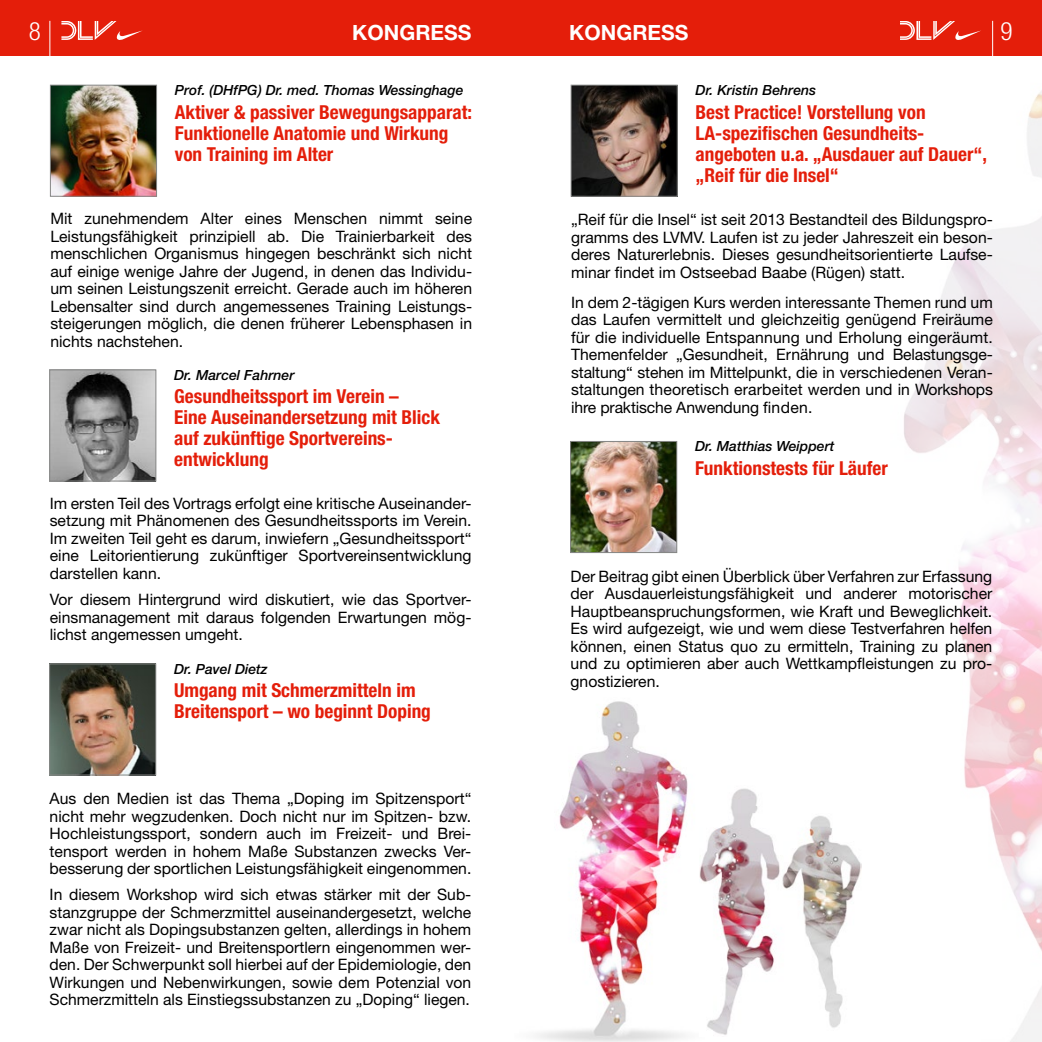
<style>
.page{position:relative;width:1042px;height:1042px;background:#fff}
.page>*{position:absolute;margin:0;border:0;box-sizing:border-box;transform-origin:0 0}
.t1{font:300 condensed 25.2px "Helvetica Neue LT Pro";color:#fff}
.t2{font:700 21px "Helvetica Neue LT Pro";color:#fff}
.t3{font:700 condensed 19.25px/21px "Helvetica Neue LT Pro";color:#e41e0a}
.t4{font:15.75px/17.5px "Helvetica Neue LT Pro";color:#000;text-align:justify}
.t5{font:italic 500 14px "Helvetica Neue LT Pro";color:#000}
</style>
<div class="page">
<div style="left:521px;top:0;width:521px;height:56px;background:#e41e0a"></div>
<svg style="left:900px;top:21px;width:81px;height:19px"></svg>
<div style="left:0;top:0;width:521px;height:56px;background:#e41e0a"></div>
<svg style="left:61px;top:21px;width:82px;height:19px"></svg>
<hr style="left:50px;top:21px;width:1px;height:36px;background:#fff">
<hr style="left:992px;top:21px;width:1px;height:36px;background:#fff">
<img style="left:861px;top:91px;width:181px;height:951px">
<img style="left:573px;top:87px;width:102px;height:107px">
<div style="left:571px;top:85px;width:106px;height:111px;border:1px solid #868786"></div>
<img style="left:537px;top:701px;width:163px;height:341px">
<img style="left:700px;top:788px;width:161px;height:247px">
<img style="left:51px;top:665px;width:103px;height:108px">
<div style="left:49px;top:663px;width:107px;height:112px;border:1px solid #868786"></div>
<img style="left:572px;top:443px;width:103px;height:108px">
<div style="left:570px;top:441px;width:107px;height:112px;border:1px solid #868786"></div>
<img style="left:52px;top:87px;width:103px;height:107px">
<div style="left:50px;top:85px;width:107px;height:111px;border:1px solid #868786"></div>
<img style="left:51px;top:372px;width:103px;height:107px">
<div style="left:49px;top:370px;width:107px;height:111px;border:1px solid #868786"></div>
<h1 class="t1" style="left:29px;top:17px;width:14px">8</h1>
<h1 class="t1" style="left:1000px;top:17px;width:14px">9</h1>
<h2 class="t2" style="left:352px;top:19px;width:121px">KONGRESS</h2>
<h2 class="t2" style="left:569px;top:19px;width:121px">KONGRESS</h2>
<p class="t5" style="left:175px;top:82px;width:290px">Prof. (DHfPG) Dr. med. Thomas Wessinghage</p>
<p class="t3" style="left:175px;top:101px;width:299px">Aktiver &amp; passiver Bewegungsapparat:<br>Funktionelle Anatomie und Wirkung von Training im Alter</p>
<p class="t4" style="left:50px;top:209px;width:423px">Mit zunehmendem Alter eines Menschen nimmt seine Leistungsfähigkeit prinzipiell ab. Die Trainierbarkeit des menschlichen Organismus hingegen beschränkt sich nicht auf einige wenige Jahre der Jugend, in denen das Individu&shy;um seinen Leistungszenit erreicht. Gerade auch im höheren Lebensalter sind durch angemessenes Training Leistungs&shy;steigerungen möglich, die denen früherer Lebensphasen in nichts nachstehen.</p>
<p class="t5" style="left:174px;top:366px;width:122px">Dr. Marcel Fahrner</p>
<p class="t3" style="left:174px;top:386px;width:267px">Gesundheitssport im Verein –<br>Eine Auseinandersetzung mit Blick auf zukünftige Sportvereins&shy;entwicklung</p>
<p class="t4" style="left:50px;top:494px;width:423px">Im ersten Teil des Vortrags erfolgt eine kritische Auseinander&shy;setzung mit Phänomenen des Gesundheitssports im Verein.<br>Im zweiten Teil geht es darum, inwiefern „Gesundheitssport“ eine Leitorientierung zukünftiger Sportvereinsentwicklung darstellen kann.</p>
<p class="t4" style="left:50px;top:590px;width:423px">Vor diesem Hintergrund wird diskutiert, wie das Sportver&shy;einsmanagement mit daraus folgenden Erwartungen mög&shy;lichst angemessen umgeht.</p>
<p class="t5" style="left:174px;top:660px;width:95px">Dr. Pavel Dietz</p>
<p class="t3" style="left:174px;top:680px;width:258px">Umgang mit Schmerzmitteln im<br>Breitensport – wo beginnt Doping</p>
<p class="t4" style="left:50px;top:789px;width:423px">Aus den Medien ist das Thema „Doping im Spitzensport“ nicht mehr wegzudenken. Doch nicht nur im Spitzen- bzw.<br>Hochleistungssport, sondern auch im Freizeit- und Brei&shy;tensport werden in hohem Maße Substanzen zwecks Ver&shy;besserung der sportlichen Leistungsfähigkeit eingenommen.</p>
<p class="t4" style="left:50px;top:885px;width:423px">In diesem Workshop wird sich etwas stärker mit der Sub&shy;stanzgruppe der Schmerzmittel auseinandergesetzt, welche zwar nicht als Dopingsubstanzen gelten, allerdings in hohem Maße von Freizeit- und Breitensportlern eingenommen wer&shy;den. Der Schwerpunkt soll hierbei auf der Epidemiologie, den Wirkungen und Nebenwirkungen, sowie dem Potenzial von Schmerzmitteln als Einstiegssubstanzen zu „Doping“ liegen.</p>
<p class="t5" style="left:695px;top:82px;width:122px">Dr. Kristin Behrens</p>
<p class="t3" style="left:695px;top:101px;width:293px">Best Practice! Vorstellung von<br>LA-spezifischen Gesundheits&shy;angeboten u.a. „Ausdauer auf Dauer“, „Reif für die Insel“</p>
<p class="t4" style="left:571px;top:211px;width:423px">„Reif für die Insel“ ist seit 2013 Bestandteil des Bildungspro&shy;gramms des LVMV. Laufen ist zu jeder Jahreszeit ein beson&shy;deres Naturerlebnis. Dieses gesundheitsorientierte Laufse&shy;minar findet im Ostseebad Baabe (Rügen) statt.</p>
<p class="t4" style="left:571px;top:293px;width:423px">In dem 2-tägigen Kurs werden interessante Themen rund um das Laufen vermittelt und gleichzeitig genügend Freiräume für die individuelle Entspannung und Erholung eingeräumt.<br>Themenfelder „Gesundheit, Ernährung und Belastungsge&shy;staltung“ stehen im Mittelpunkt, die in verschiedenen Veran&shy;staltungen theoretisch erarbeitet werden und in Workshops ihre praktische Anwendung finden.</p>
<p class="t5" style="left:695px;top:438px;width:141px">Dr. Matthias Weippert</p>
<p class="t3" style="left:695px;top:458px;width:194px">Funktionstests für Läufer</p>
<p class="t4" style="left:570px;top:567px;width:423px">Der Beitrag gibt einen Überblick über Verfahren zur Erfassung der Ausdauerleistungsfähigkeit und anderer motorischer Hauptbeanspruchungsformen, wie Kraft und Beweglichkeit.<br>Es wird aufgezeigt, wie und wem diese Testverfahren helfen können, einen Status quo zu ermitteln, Training zu planen und zu optimieren aber auch Wettkampfleistungen zu pro&shy;gnostizieren.</p>
</div>
